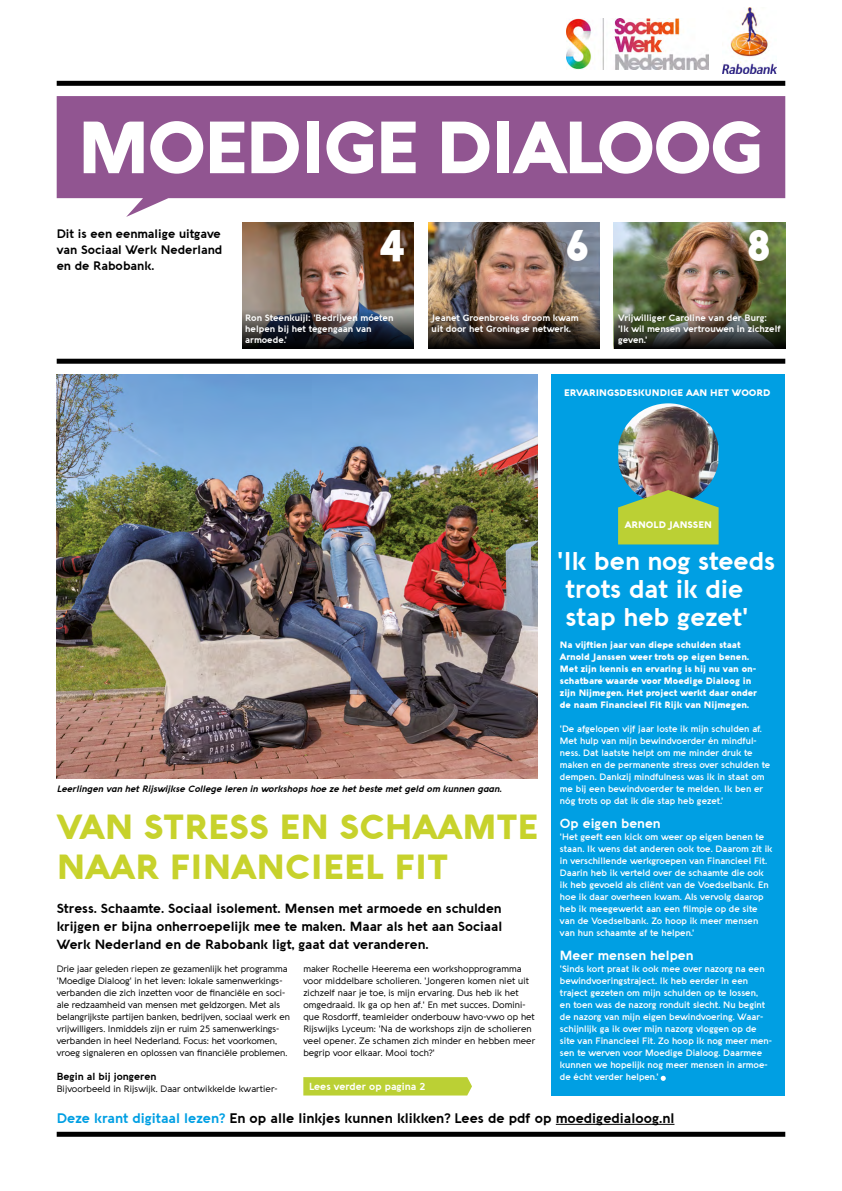
<style>
.page{position:relative;width:842px;height:1191px;background:#fff}
.page>*{position:absolute;margin:0;border:0;box-sizing:border-box;transform-origin:0 0}
.t1{font:900 72px "Aquawax";letter-spacing:-.04em;color:#fff}
.t2{font:900 43.2px "Aquawax";color:#fff}
.t3{font:900 34px/40px "Aquawax";color:#c7d22c}
.t4{font:700 25px/28px "Aquawax";color:#fff}
.t5{font:700 13.5px "Aquawax";color:#000}
.t6{font:700 13px/18px "Aquawax";color:#000}
.t7{font:700 13px "Aquawax";color:#fff}
.t8{font:700 12px/16px "Aquawax";color:#000}
.t9{font:700 10px "Aquawax";color:#fff}
.t10{font:700 10px "Aquawax";color:#000}
.t11{font:900 9.2px "Aquawax";color:#fff}
.t12{font:600 9px/12px "Aquawax";color:#fff}
.t13{font:9px/12px "Aquawax";letter-spacing:-.01em;color:#000}
.t14{font:900 9px/12px "Aquawax";color:#fff}
.t15{font:700 9px/11px "Aquawax";color:#fff}
.t16{font:italic 700 9px "Aquawax";color:#000}
.s1{color:#009fe3}
</style>
<div class="page">
<svg style="left:303px;top:1077px;width:169px;height:18px;background:#bcd138"></svg>
<img style="left:428px;top:223px;width:172px;height:86px">
<img style="left:57px;top:374px;width:480px;height:405px">
<img style="left:614px;top:223px;width:171px;height:86px">
<img style="left:614px;top:309px;width:171px;height:40px">
<svg style="left:57px;top:96px;width:728px;height:121px;background:#a16ea1"></svg>
<div style="left:57px;top:81px;width:728px;height:5px;background:#000"></div>
<div style="left:57px;top:359px;width:728px;height:5px;background:#000"></div>
<div style="left:57px;top:1131px;width:728px;height:5px;background:#000"></div>
<hr style="left:556px;top:1124px;width:118px;height:1px;background:#000">
<img style="left:242px;top:223px;width:172px;height:86px">
<img style="left:242px;top:309px;width:172px;height:40px">
<svg style="left:428px;top:309px;width:172px;height:40px;background:#48382e"></svg>
<img style="left:722px;top:8px;width:54px;height:65px">
<img style="left:567px;top:18px;width:141px;height:51px">
<div style="left:551px;top:374px;width:234px;height:721px;background:#009fe3"></div>
<img style="left:618px;top:403px;width:100px;height:87px">
<svg style="left:661px;top:1075px;width:5px;height:5px"></svg>
<svg style="left:618px;top:490px;width:101px;height:54px;background:#a2c349"></svg>
<p class="t1" style="left:77px;top:104px;width:688px">MOEDIGE DIALOOG</p>
<p class="t8" style="left:57px;top:226px;width:167px">Dit is een eenmalige uitgave van Sociaal Werk Nederland en de Rabobank.</p>
<p class="t2" style="left:379px;top:219px;width:28px">4</p>
<p class="t2" style="left:565px;top:219px;width:24px">6</p>
<p class="t2" style="left:747px;top:219px;width:26px">8</p>
<p class="t15" style="left:245px;top:312px;width:150px">Ron Steenkuijl: 'Bedrijven móeten helpen bij het tegengaan van armoede.'</p>
<p class="t15" style="left:432px;top:312px;width:148px">Jeanet Groenbroeks droom kwam</p>
<p class="t15" style="left:432px;top:323px;width:141px">uit door het Groningse netwerk.</p>
<p class="t15" style="left:618px;top:312px;width:151px">Vrijwilliger Caroline van der Burg:</p>
<p class="t15" style="left:618px;top:323px;width:164px">'Ik wil mensen vertrouwen in zichzelf geven.'</p>
<p class="t11" style="left:564px;top:387px;width:208px">ERVARINGSDESKUNDIGE AAN HET WOORD</p>
<p class="t11" style="left:625px;top:519px;width:89px">ARNOLD JANSSEN</p>
<p class="t16" style="left:57px;top:784px;width:446px">Leerlingen van het Rijswijkse College leren in workshops hoe ze het beste met geld om kunnen gaan.</p>
<p class="t3" style="left:57px;top:807px;width:483px">VAN STRESS EN SCHAAMTE<br>NAAR FINANCIEEL FIT</p>
<p class="t6" style="left:57px;top:899px;width:446px">Stress. Schaamte. Sociaal isolement. Mensen met armoede en schulden</p>
<p class="t6" style="left:57px;top:917px;width:447px">krijgen er bijna onherroepelijk mee te maken. Maar als het aan Sociaal<br>Werk Nederland en de Rabobank ligt, gaat dat veranderen.</p>
<p class="t13" style="left:57px;top:963px;width:235px">Drie jaar geleden riepen ze gezamenlijk het programma 'Moedige Dialoog' in het leven: lokale samenwerkings&shy;verbanden die zich inzetten voor de financiële en soci&shy;ale redzaamheid van mensen met geldzorgen. Met als belangrijkste partijen banken, bedrijven, sociaal werk en vrijwilligers. Inmiddels zijn er ruim 25 samenwerkings&shy;verbanden in heel Nederland. Focus: het voorkomen, vroeg signaleren en oplossen van financiële problemen.</p>
<p class="t10" style="left:57px;top:1071px;width:101px">Begin al bij jongeren</p>
<p class="t13" style="left:57px;top:1083px;width:222px">Bijvoorbeeld in Rijswijk. Daar ontwikkelde kwartier-</p>
<p class="t13" style="left:303px;top:963px;width:233px">maker Rochelle Heerema een workshopprogramma voor middelbare scholieren. 'Jongeren komen niet uit zichzelf naar je toe, is mijn ervaring. Dus heb ik het omgedraaid. Ik ga op hen af.' En met succes. Domini&shy;que Rosdorff, teamleider onderbouw havo-vwo op het Rijswijks Lyceum: 'Na de workshops zijn de scholieren veel opener. Ze schamen zich minder en hebben meer begrip voor elkaar. Mooi toch?'</p>
<p class="t9" style="left:309px;top:1080px;width:118px">Lees verder op pagina 2</p>
<p class="t4" style="left:566px;top:546px;width:211px;text-indent:-9px">'Ik ben nog steeds trots dat ik die stap heb gezet'</p>
<p class="t14" style="left:560px;top:639px;width:182px">Na vijftien jaar van diepe schulden staat</p>
<p class="t14" style="left:560px;top:651px;width:191px">Arnold Janssen weer trots op eigen benen.</p>
<p class="t14" style="left:560px;top:663px;width:198px">Met zijn kennis en ervaring is hij nu van on&shy;schatbare waarde voor Moedige Dialoog in</p>
<p class="t14" style="left:560px;top:687px;width:198px">zijn Nijmegen. Het project werkt daar onder</p>
<p class="t14" style="left:560px;top:699px;width:191px">de naam Financieel Fit Rijk van Nijmegen.</p>
<p class="t12" style="left:560px;top:723px;width:212px">'De afgelopen vijf jaar loste ik mijn schulden af.<br>Met hulp van mijn bewindvoerder én mindful&shy;ness. Dat laatste helpt om me minder druk te maken en de permanente stress over schulden te dempen. Dankzij mindfulness was ik in staat om me bij een bewindvoerder te melden. Ik ben er nóg trots op dat ik die stap heb gezet.'</p>
<p class="t7" style="left:560px;top:816px;width:102px">Op eigen benen</p>
<p class="t12" style="left:560px;top:831px;width:214px">'Het geeft een kick om weer op eigen benen te staan. Ik wens dat anderen ook toe. Daarom zit ik in verschillende werkgroepen van Financieel Fit.<br>Daarin heb ik verteld over de schaamte die ook ik heb gevoeld als cliënt van de Voedselbank. En hoe ik daar overheen kwam. Als vervolg daarop heb ik meegewerkt aan een filmpje op de site van de Voedselbank. Zo hoop ik meer mensen van hun schaamte af te helpen.'</p>
<p class="t7" style="left:560px;top:948px;width:135px">Meer mensen helpen</p>
<p class="t12" style="left:560px;top:963px;width:214px">'Sinds kort praat ik ook mee over nazorg na een bewindvoeringstraject. Ik heb eerder in een traject gezeten om mijn schulden op te lossen,<br>en toen was de nazorg ronduit slecht. Nu begint de nazorg van mijn eigen bewindvoering. Waar&shy;schijnlijk ga ik over mijn nazorg vloggen op de site van Financieel Fit. Zo hoop ik nog meer men&shy;sen te werven voor Moedige Dialoog. Daarmee kunnen we hopelijk nog meer mensen in armoe&shy;de écht verder helpen.'</p>
<p class="t5" style="left:57px;top:1110px;width:619px"><span class="s1">Deze krant digitaal lezen?</span> En op alle linkjes kunnen klikken? Lees de pdf op moedigedialoog.nl</p>
</div>
